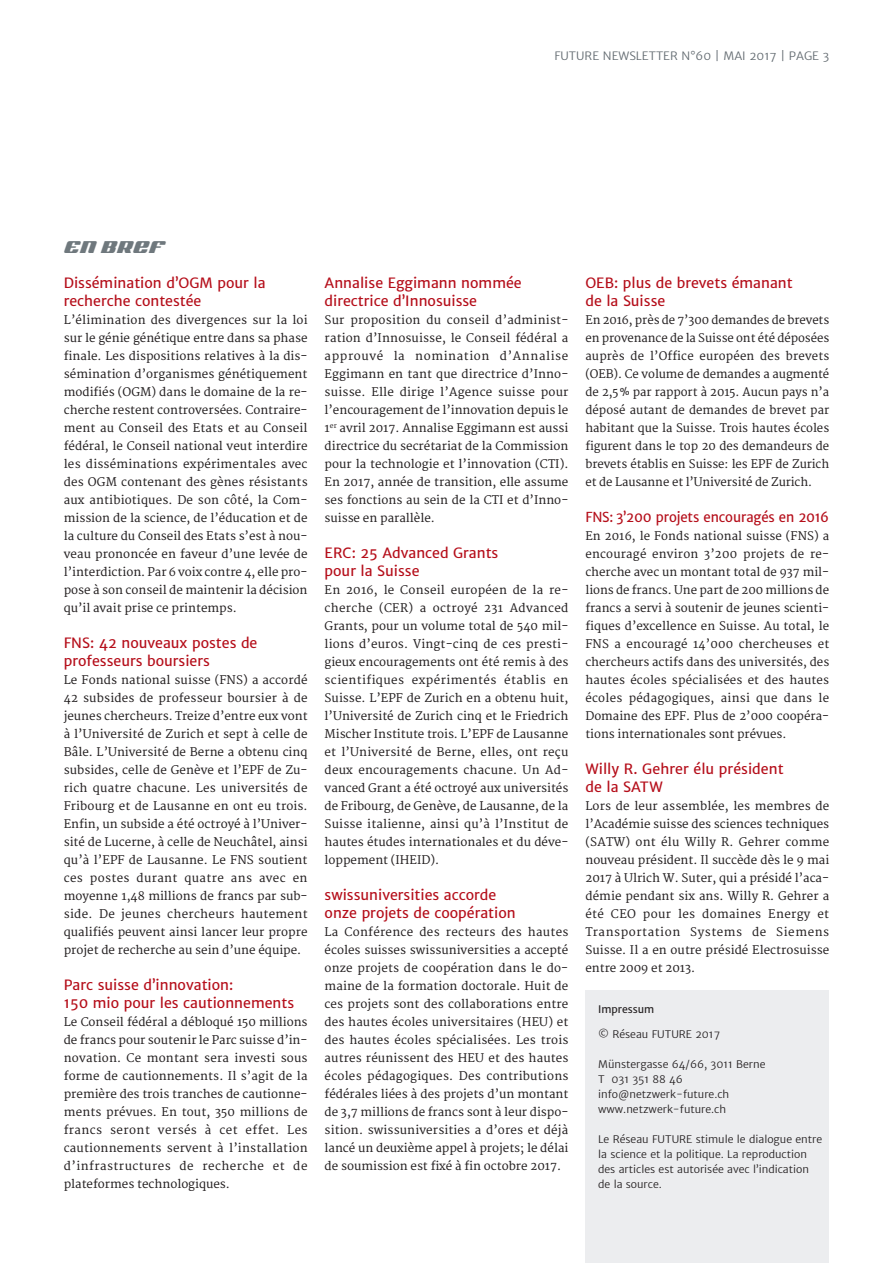
<style>
.page{position:relative;width:893px;height:1263px;background:#fff}
.page>*{position:absolute;margin:0;border:0;box-sizing:border-box;transform-origin:0 0}
.t1{font:30px "Bullet Small Caps";color:#6f787d}
.t2{font:14.25px/18px "Merriweather Sans";color:#b50e1a}
.t3{font:13.8px "Merriweather Sans";letter-spacing:-.005em;color:#b50e1a;scale:.96 1}
.t4{font:11.7px/18px "Merriweather";color:#231f20;text-align:justify}
.t5{font:300 11.7px "Merriweather Sans";color:#61696f}
.t6{font:300 10.5px/15px "Merriweather Sans";color:#231f20}
.t7{font:10.5px "Merriweather Sans";color:#231f20}
</style>
<div class="page">
<div style="left:585px;top:990px;width:244px;height:273px;background:#ecedef"></div>
<p class="t5" style="left:554px;top:49px;width:276px">FUTURE NEWSLETTER N°60 | MAI 2017 | PAGE 3</p>
<h1 class="t1" style="left:80px;top:225px;width:17px">■</h1>
<p class="t2" style="left:64px;top:274px;width:203px">Dissémination d’OGM pour la recherche contestée</p>
<p class="t4" style="left:64px;top:311px;width:245px">L’élimination des divergences sur la loi sur le génie génétique entre dans sa phase finale. Les dispositions relatives à la dis&shy;sémination d’organismes génétiquement modifiés (OGM) dans le domaine de la re&shy;cherche restent controversées. Contraire&shy;ment au Conseil des Etats et au Conseil fédéral, le Conseil national veut interdire les disséminations expérimentales avec des OGM contenant des gènes résistants aux antibiotiques. De son côté, la Com&shy;mission de la science, de l’éducation et de la culture du Conseil des Etats s’est à nou&shy;veau prononcée en faveur d’une levée de l’interdiction. Par 6 voix contre 4, elle pro&shy;pose à son conseil de maintenir la décision qu’il avait prise ce printemps.</p>
<p class="t2" style="left:64px;top:634px;width:195px">FNS: 42 nouveaux postes de professeurs boursiers</p>
<p class="t4" style="left:64px;top:671px;width:245px">Le Fonds national suisse (FNS) a accordé 42 subsides de professeur boursier à de jeunes chercheurs. Treize d’entre eux vont à l’Université de Zurich et sept à celle de Bâle. L’Université de Berne a obtenu cinq subsides, celle de Genève et l’EPF de Zu&shy;rich quatre chacune. Les universités de Fribourg et de Lausanne en ont eu trois.<br>Enfin, un subside a été octroyé à l’Univer&shy;sité de Lucerne, à celle de Neuchâtel, ainsi qu’à l’EPF de Lausanne. Le FNS soutient ces postes durant quatre ans avec en moyenne 1,48 millions de francs par sub&shy;side. De jeunes chercheurs hautement qualifiés peuvent ainsi lancer leur propre projet de recherche au sein d’une équipe.</p>
<p class="t2" style="left:64px;top:976px;width:232px">Parc suisse d’innovation:<br>150 mio pour les cautionnements</p>
<p class="t4" style="left:64px;top:1013px;width:245px">Le Conseil fédéral a débloqué 150 millions de francs pour soutenir le Parc suisse d’in&shy;novation. Ce montant sera investi sous forme de cautionnements. Il s’agit de la première des trois tranches de cautionne&shy;ments prévues. En tout, 350 millions de francs seront versés à cet effet. Les cautionnements servent à l’installation d’infrastructures de recherche et de plateformes technologiques.</p>
<p class="t2" style="left:325px;top:274px;width:199px">Annalise Eggimann nommée directrice d’Innosuisse</p>
<p class="t4" style="left:325px;top:311px;width:245px;text-align:left">Sur proposition du conseil d’administ&shy;ration d’Innosuisse, le Conseil fédéral a approuvé la nomination d’Annalise Eggimann en tant que directrice d’Inno&shy;suisse. Elle dirige l’Agence suisse pour l’encouragement de l’innovation depuis le 1<sup>er</sup> avril 2017. Annalise Eggimann est aussi directrice du secrétariat de la Commission pour la technologie et l’innovation (CTI).<br>En 2017, année de transition, elle assume ses fonctions au sein de la CTI et d’Inno&shy;suisse en parallèle.</p>
<p class="t2" style="left:325px;top:544px;width:175px">ERC: 25 Advanced Grants pour la Suisse</p>
<p class="t4" style="left:325px;top:581px;width:245px">En 2016, le Conseil européen de la re&shy;cherche (CER) a octroyé 231 Advanced Grants, pour un volume total de 540 mil&shy;lions d’euros. Vingt-cinq de ces presti&shy;gieux encouragements ont été remis à des scientifiques expérimentés établis en Suisse. L’EPF de Zurich en a obtenu huit, l’Université de Zurich cinq et le Friedrich Mischer Institute trois. L’EPF de Lausanne et l’Université de Berne, elles, ont reçu deux encouragements chacune. Un Ad&shy;vanced Grant a été octroyé aux universités de Fribourg, de Genève, de Lausanne, de la Suisse italienne, ainsi qu’à l’Institut de hautes études internationales et du déve&shy;loppement (IHEID).</p>
<p class="t2" style="left:325px;top:886px;width:193px">swissuniversities accorde onze projets de coopération</p>
<p class="t4" style="left:325px;top:923px;width:245px">La Conférence des recteurs des hautes écoles suisses swissuniversities a accepté onze projets de coopération dans le do&shy;maine de la formation doctorale. Huit de ces projets sont des collaborations entre des hautes écoles universitaires (HEU) et des hautes écoles spécialisées. Les trois autres réunissent des HEU et des hautes écoles pédagogiques. Des contributions fédérales liées à des projets d’un montant de 3,7 millions de francs sont à leur dispo&shy;sition. swissuniversities a d’ores et déjà lancé un deuxième appel à projets; le délai de soumission est fixé à fin octobre 2017.</p>
<p class="t2" style="left:585px;top:274px;width:209px">OEB: plus de brevets émanant de la Suisse</p>
<p class="t4" style="left:585px;top:311px;width:245px">En 2016, près de 7’300 demandes de brevets en provenance de la Suisse ont été déposées auprès de l’Office européen des brevets (OEB). Ce volume de demandes a augmenté de 2,5% par rapport à 2015. Aucun pays n’a déposé autant de demandes de brevet par habitant que la Suisse. Trois hautes écoles figurent dans le top 20 des demandeurs de brevets établis en Suisse: les EPF de Zurich et de Lausanne et l’Université de Zurich.</p>
<p class="t3" style="left:585px;top:509px;width:255px">FNS: 3’200 projets encouragés en 2016</p>
<p class="t4" style="left:585px;top:527px;width:245px">En 2016, le Fonds national suisse (FNS) a encouragé environ 3’200 projets de re&shy;cherche avec un montant total de 937 mil&shy;lions de francs. Une part de 200 millions de francs a servi à soutenir de jeunes scienti&shy;fiques d’excellence en Suisse. Au total, le FNS a encouragé 14’000 chercheuses et chercheurs actifs dans des universités, des hautes écoles spécialisées et des hautes écoles pédagogiques, ainsi que dans le Domaine des EPF. Plus de 2’000 coopéra&shy;tions internationales sont prévues.</p>
<p class="t2" style="left:585px;top:760px;width:200px">Willy R. Gehrer élu président de la SATW</p>
<p class="t4" style="left:585px;top:797px;width:245px">Lors de leur assemblée, les membres de l’Académie suisse des sciences techniques (SATW) ont élu Willy R. Gehrer comme nouveau président. Il succède dès le 9 mai 2017 à Ulrich W. Suter, qui a présidé l’aca&shy;démie pendant six ans. Willy R. Gehrer a été CEO pour les domaines Energy et Transportation Systems de Siemens Suisse. Il a en outre présidé Electrosuisse entre 2009 et 2013.</p>
<p class="t7" style="left:598px;top:1002px;width:58px">Impressum</p>
<p class="t6" style="left:598px;top:1027px;width:123px">© Réseau FUTURE 2017</p>
<p class="t6" style="left:598px;top:1057px;width:169px">Münstergasse 64/66, 3011 Berne<br>T 031 351 88 46 info@netzwerk-future.ch www.netzwerk-future.ch</p>
<p class="t6" style="left:598px;top:1132px;width:226px">Le Réseau FUTURE stimule le dialogue entre la science et la politique. La reproduction des articles est autorisée avec l’indication de la source.</p>
</div>
